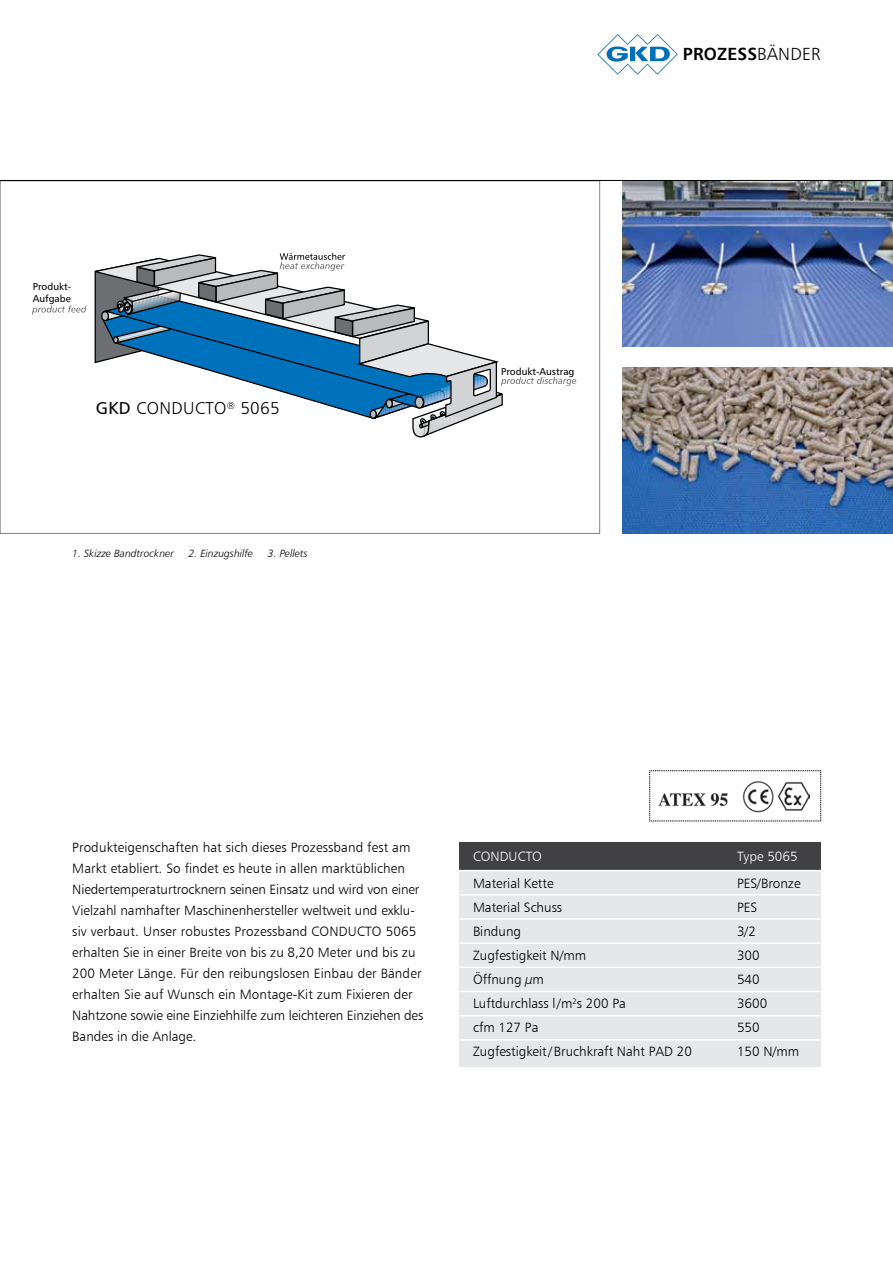
<style>
.page{position:relative;width:893px;height:1263px;background:#fff}
.page>*{position:absolute;margin:0;border:0;box-sizing:border-box;transform-origin:0 0}
.t1{font:17.55px "Humanist 777 BT Bold B";letter-spacing:.01em;color:#000}
.t2{font:17.1px "Humanist 777 BT Light B";letter-spacing:.02em;color:#000}
.t3{font:13.5px/21px "Humanist 777 BT Light B";color:#000}
.t4{font:13.5px "Humanist 777 BT Light B";color:#fff}
.t5{font:10.5px "Humanist 777 BT Light Italic B";color:#000}
.t6{font:9.9px/12px "Humanist 777 BT Roman B";color:#000}
.s1{font-family:"Humanist 777 BT Roman B"}
.s2{font-family:"Humanist 777 BT Light B"}
</style>
<div class="page">
<svg style="left:597px;top:34px;width:81px;height:41px"></svg>
<img style="left:623px;top:181px;width:270px;height:166px">
<svg style="left:94px;top:252px;width:482px;height:186px"></svg>
<svg style="left:32px;top:305px;width:55px;height:9px"></svg>
<img style="left:623px;top:368px;width:270px;height:166px">
<div style="left:459px;top:870px;width:362px;height:196px;background:#e6e7e8"></div>
<div style="left:459px;top:842px;width:362px;height:28px;background:#414042"></div>
<hr style="left:459px;top:870px;width:362px;height:1px;background:#fff">
<hr style="left:459px;top:894px;width:362px;height:1px;background:#fff">
<hr style="left:459px;top:918px;width:362px;height:2px;background:#fff">
<hr style="left:459px;top:942px;width:362px;height:2px;background:#fff">
<hr style="left:459px;top:966px;width:362px;height:2px;background:#fff">
<hr style="left:459px;top:991px;width:362px;height:1px;background:#fff">
<hr style="left:459px;top:1015px;width:362px;height:1px;background:#fff">
<hr style="left:459px;top:1039px;width:362px;height:1px;background:#fff">
<svg style="left:649px;top:770px;width:172px;height:52px"></svg>
<img style="left:658px;top:781px;width:151px;height:34px">
<hr style="left:0;top:180px;width:893px;height:1px;background:#000">
<p class="t6" style="left:33px;top:280px;width:40px">Produkt-<br>Aufgabe</p>
<p class="t2" style="left:96px;top:398px;width:185px"><span class="s1">GKD</span> CONDUCTO<sup>®</sup> 5065</p>
<p class="t5" style="left:72px;top:546px;width:103px">1. Skizze Bandtrockner</p>
<p class="t5" style="left:189px;top:546px;width:66px">2. Einzugshilfe</p>
<p class="t5" style="left:268px;top:546px;width:41px">3. Pellets</p>
<p class="t1" style="left:683px;top:43px;width:139px">PROZESS<span class="s2">BÄNDER</span></p>
<p class="t6" style="left:501px;top:365px;width:75px">Produkt-Austrag</p>
<p class="t3" style="left:72px;top:837px;width:352px">Produkteigenschaften hat sich dieses Prozessband fest am Markt etabliert. So findet es heute in allen marktüblichen Niedertemperaturtrocknern seinen Einsatz und wird von einer Vielzahl namhafter Maschinenhersteller weltweit und exklu&shy;siv verbaut. Unser robustes Prozessband CONDUCTO 5065 erhalten Sie in einer Breite von bis zu 8,20 Meter und bis zu 200 Meter Länge. Für den reibungslosen Einbau der Bänder erhalten Sie auf Wunsch ein Montage-Kit zum Fixieren der Nahtzone sowie eine Einziehhilfe zum leichteren Einziehen des Bandes in die Anlage.</p>
<p class="t4" style="left:473px;top:848px;width:70px">CONDUCTO</p>
<p class="t4" style="left:737px;top:848px;width:62px">Type 5065</p>
<p class="t3" style="left:473px;top:873px;width:82px">Material Kette</p>
<p class="t3" style="left:737px;top:873px;width:65px">PES/Bronze</p>
<p class="t3" style="left:473px;top:897px;width:91px">Material Schuss</p>
<p class="t3" style="left:737px;top:897px;width:22px">PES</p>
<p class="t3" style="left:473px;top:921px;width:50px">Bindung</p>
<p class="t3" style="left:737px;top:921px;width:20px">3/2</p>
<p class="t3" style="left:473px;top:945px;width:115px">Zugfestigkeit N/mm</p>
<p class="t3" style="left:737px;top:945px;width:24px">300</p>
<p class="t3" style="left:473px;top:969px;width:72px">Öffnung μm</p>
<p class="t3" style="left:737px;top:969px;width:24px">540</p>
<p class="t3" style="left:473px;top:993px;width:154px">Luftdurchlass l/m<sup>2</sup>s 200 Pa</p>
<p class="t3" style="left:737px;top:993px;width:32px">3600</p>
<p class="t3" style="left:473px;top:1017px;width:67px">cfm 127 Pa</p>
<p class="t3" style="left:737px;top:1017px;width:24px">550</p>
<p class="t3" style="left:473px;top:1041px;width:220px">Zugfestigkeit/Bruchkraft Naht PAD 20</p>
<p class="t3" style="left:737px;top:1041px;width:64px">150 N/mm</p>
</div>
